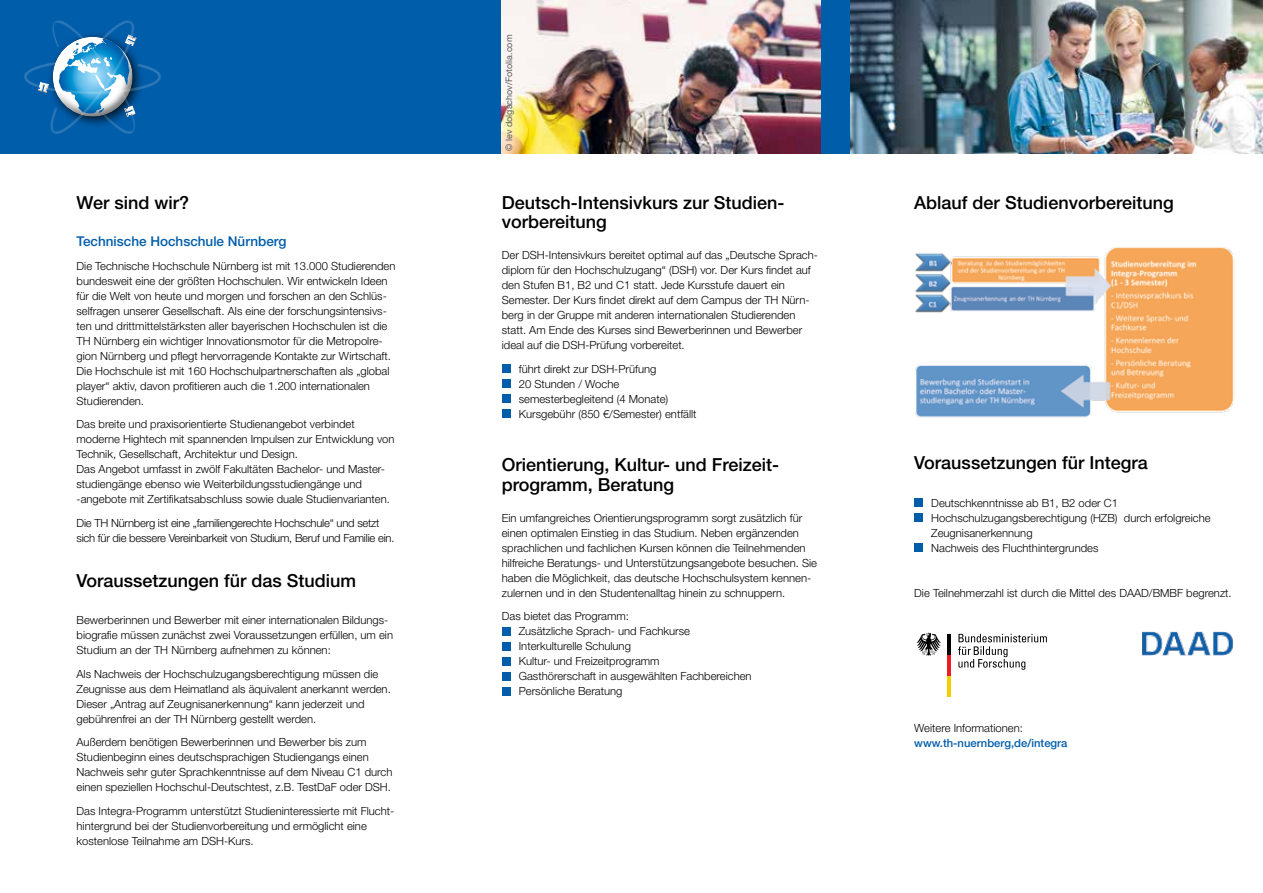
<style>
.page{position:relative;width:1263px;height:893px;background:#fff}
.page>*{position:absolute;margin:0;border:0;box-sizing:border-box;transform-origin:0 0}
.t1{font:500 18px/19.5px "Helvetica Neue LT";color:#000}
.t2{font:500 13.5px "Helvetica Neue LT";color:#005daa}
.t3{font:300 11.25px/15px "Helvetica Neue LT";color:#000}
.t4{font:300 11.25px/15px "Helvetica Neue LT";letter-spacing:-.02em;color:#000}
.t5{font:500 11.25px "Helvetica Neue LT";color:#005daa}
.t6{font:9px "Helvetica Neue LT";color:#5a5b5d}
</style>
<div class="page">
<div style="left:0;top:0;width:1263px;height:153px;background:#005daa"></div>
<svg style="left:24px;top:20px;width:137px;height:114px"></svg>
<div style="left:502px;top:364px;width:8px;height:9px;background:#005daa"></div>
<div style="left:502px;top:379px;width:8px;height:9px;background:#005daa"></div>
<div style="left:502px;top:394px;width:8px;height:9px;background:#005daa"></div>
<div style="left:502px;top:409px;width:8px;height:9px;background:#005daa"></div>
<div style="left:502px;top:627px;width:8px;height:8px;background:#005daa"></div>
<div style="left:502px;top:642px;width:8px;height:8px;background:#005daa"></div>
<div style="left:502px;top:657px;width:8px;height:8px;background:#005daa"></div>
<div style="left:502px;top:672px;width:8px;height:8px;background:#005daa"></div>
<div style="left:502px;top:687px;width:8px;height:8px;background:#005daa"></div>
<img style="left:915px;top:247px;width:319px;height:171px">
<div style="left:914px;top:498px;width:9px;height:9px;background:#005daa"></div>
<div style="left:914px;top:513px;width:9px;height:9px;background:#005daa"></div>
<div style="left:914px;top:543px;width:9px;height:9px;background:#005daa"></div>
<img style="left:1142px;top:631px;width:91px;height:24px">
<svg style="left:958px;top:634px;width:89px;height:36px"></svg>
<hr style="left:947px;top:676px;width:4px;height:21px;background:#f5ce00">
<hr style="left:947px;top:655px;width:4px;height:21px;background:#ed1d24">
<hr style="left:947px;top:634px;width:4px;height:21px;background:#000">
<svg style="left:916px;top:633px;width:25px;height:23px"></svg>
<img style="left:850px;top:0;width:413px;height:153px">
<img style="left:502px;top:0;width:319px;height:153px">
<h1 class="t1" style="left:77px;top:192px;width:114px">Wer sind wir?</h1>
<p class="t2" style="left:77px;top:233px;width:212px">Technische Hochschule Nürnberg</p>
<p class="t3" style="left:77px;top:258px;width:320px">Die Technische Hochschule Nürnberg ist mit 13.000 Studierenden bundesweit eine der größten Hochschulen. Wir entwickeln Ideen für die Welt von heute und morgen und forschen an den Schlüs&shy;selfragen unserer Gesellschaft. Als eine der forschungsintensivs&shy;ten und drittmittelstärksten aller bayerischen Hochschulen ist die TH Nürnberg ein wichtiger Innovationsmotor für die Metropolre&shy;gion Nürnberg und pflegt hervorragende Kontakte zur Wirtschaft.<br>Die Hochschule ist mit 160 Hochschulpartnerschaften als „global player“ aktiv, davon profitieren auch die 1.200 internationalen Studierenden.</p>
<p class="t3" style="left:77px;top:416px;width:319px">Das breite und praxisorientierte Studienangebot verbindet moderne Hightech mit spannenden Impulsen zur Entwicklung von Technik, Gesellschaft, Architektur und Design.<br>Das Angebot umfasst in zwölf Fakultäten Bachelor- und Master&shy;studiengänge ebenso wie Weiterbildungsstudiengänge und -angebote mit Zertifikatsabschluss sowie duale Studienvarianten.</p>
<p class="t4" style="left:77px;top:515px;width:319px">Die TH Nürnberg ist eine „familiengerechte Hochschule“ und setzt sich für die bessere Vereinbarkeit von Studium, Beruf und Familie ein.</p>
<h1 class="t1" style="left:77px;top:570px;width:281px">Voraussetzungen für das Studium</h1>
<p class="t3" style="left:77px;top:613px;width:318px">Bewerberinnen und Bewerber mit einer internationalen Bildungs&shy;biografie müssen zunächst zwei Voraussetzungen erfüllen, um ein<br>Studium an der TH Nürnberg aufnehmen zu können:</p>
<p class="t3" style="left:77px;top:666px;width:316px">Als Nachweis der Hochschulzugangsberechtigung müssen die Zeugnisse aus dem Heimatland als äquivalent anerkannt werden.<br>Dieser „Antrag auf Zeugnisanerkennung“ kann jederzeit und gebührenfrei an der TH Nürnberg gestellt werden.</p>
<p class="t3" style="left:77px;top:735px;width:317px">Außerdem benötigen Bewerberinnen und Bewerber bis zum Studienbeginn eines deutschsprachigen Studiengangs einen Nachweis sehr guter Sprachkenntnisse auf dem Niveau C1 durch einen speziellen Hochschul-Deutschtest, z.B. TestDaF oder DSH.</p>
<p class="t3" style="left:77px;top:803px;width:319px">Das Integra-Programm unterstützt Studieninteressierte mit Flucht&shy;hintergrund bei der Studienvorbereitung und ermöglicht eine kostenlose Teilnahme am DSH-Kurs.</p>
<p class="t6" style="left:504px;top:151px;width:117px;rotate:-90deg">© lev dolgachov/Fotolia.com</p>
<h1 class="t1" style="left:502px;top:192px;width:284px">Deutsch-Intensivkurs zur Studien&shy;vorbereitung</h1>
<p class="t3" style="left:502px;top:247px;width:318px">Der DSH-Intensivkurs bereitet optimal auf das „Deutsche Sprach&shy;diplom für den Hochschulzugang“ (DSH) vor. Der Kurs findet auf den Stufen B1, B2 und C1 statt. Jede Kursstufe dauert ein Semester. Der Kurs findet direkt auf dem Campus der TH Nürn&shy;berg in der Gruppe mit anderen internationalen Studierenden statt. Am Ende des Kurses sind Bewerberinnen und Bewerber ideal auf die DSH-Prüfung vorbereitet.</p>
<p class="t3" style="left:519px;top:361px;width:179px">führt direkt zur DSH-Prüfung<br>20 Stunden / Woche semesterbegleitend (4 Monate)<br>Kursgebühr (850 €/Semester) entfällt</p>
<h1 class="t1" style="left:502px;top:455px;width:279px">Orientierung, Kultur- und Freizeit&shy;programm, Beratung</h1>
<p class="t3" style="left:502px;top:510px;width:317px">Ein umfangreiches Orientierungsprogramm sorgt zusätzlich für einen optimalen Einstieg in das Studium. Neben ergänzenden sprachlichen und fachlichen Kursen können die Teilnehmenden hilfreiche Beratungs- und Unterstützungsangebote besuchen. Sie haben die Möglichkeit, das deutsche Hochschulsystem kennen&shy;zulernen und in den Studentenalltag hinein zu schnuppern.</p>
<p class="t3" style="left:519px;top:609px;width:234px;text-indent:-17px">Das bietet das Programm:<br>Zusätzliche Sprach- und Fachkurse<br>Interkulturelle Schulung<br>Kultur- und Freizeitprogramm<br>Gasthörerschaft in ausgewählten Fachbereichen<br>Persönliche Beratung</p>
<h1 class="t1" style="left:914px;top:192px;width:261px">Ablauf der Studienvorbereitung</h1>
<h1 class="t1" style="left:914px;top:453px;width:235px">Voraussetzungen für Integra</h1>
<p class="t3" style="left:931px;top:495px;width:281px">Deutschkenntnisse ab B1, B2 oder C1<br>Hochschulzugangsberechtigung (HZB) durch erfolgreiche Zeugnisanerkennung<br>Nachweis des Fluchthintergrundes</p>
<p class="t3" style="left:914px;top:585px;width:319px">Die Teilnehmerzahl ist durch die Mittel des DAAD/BMBF begrenzt.</p>
<p class="t3" style="left:914px;top:720px;width:110px">Weitere Informationen:</p>
<p class="t5" style="left:914px;top:736px;width:155px">www.th-nuernberg,de/integra</p>
</div>
